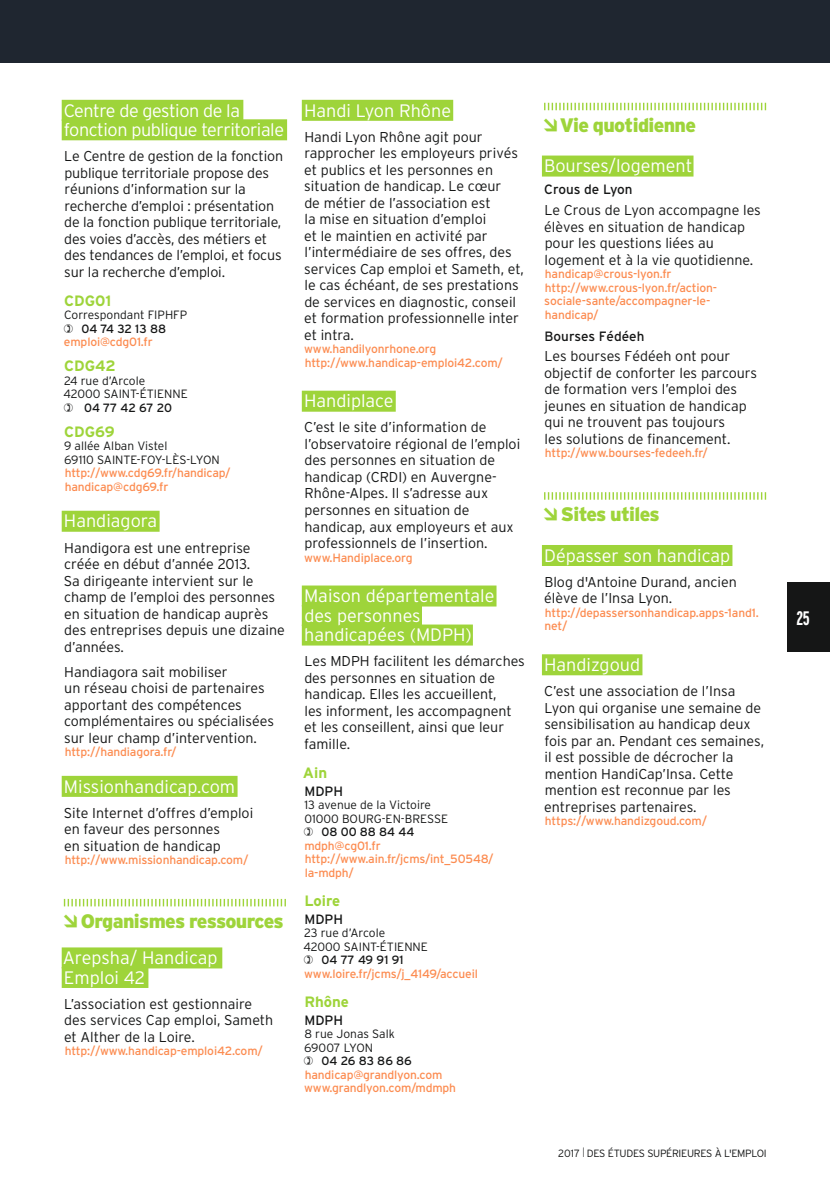
<style>
.page{position:relative;width:830px;height:1191px;background:#fff}
.page>*{position:absolute;margin:0;border:0;box-sizing:border-box;transform-origin:0 0}
.t1{font:900 19.5px "Interstate";letter-spacing:-.035em;color:#9ed43a}
.t2{font:700 extra-condensed 19.5px "Interstate";color:#fff}
.t3{font:300 18px/19.5px "Interstate";color:#fff}
.t4{font:300 18px/19.5px "Interstate";letter-spacing:-.025em;color:#fff}
.t5{font:700 15px "Interstate";color:#9ed43a}
.t6{font:300 14.25px/16.5px "Interstate";color:#151616}
.t7{font:13.5px "Interstate";color:#151616}
.t8{font:12px/13.5px "Interstate";letter-spacing:-.015em;color:#fc8c51}
.t9{font:300 12px "Interstate";color:#151616}
.t10{font:12px "Interstate";color:#151616}
.t11{font:300 10.5px "Interstate";letter-spacing:-.03em;color:#151616}
.s1{font-weight:300;color:#151616}
.s2{font-size:13.5px}
</style>
<div class="page">
<div style="left:0;top:0;width:829px;height:62px;background:#1f2630"></div>
<div style="left:787px;top:583px;width:42px;height:69px;background:#151616"></div>
<div style="left:62px;top:100px;width:181px;height:21px;background:#9ed43a"></div>
<div style="left:62px;top:119px;width:225px;height:21px;background:#9ed43a"></div>
<div style="left:62px;top:511px;width:97px;height:21px;background:#9ed43a"></div>
<div style="left:62px;top:776px;width:175px;height:21px;background:#9ed43a"></div>
<svg style="left:64px;top:899px;width:222px;height:7px"></svg>
<div style="left:62px;top:947px;width:160px;height:21px;background:#9ed43a"></div>
<div style="left:62px;top:967px;width:86px;height:21px;background:#9ed43a"></div>
<div style="left:302px;top:100px;width:151px;height:21px;background:#9ed43a"></div>
<div style="left:302px;top:391px;width:93px;height:21px;background:#9ed43a"></div>
<div style="left:302px;top:585px;width:194px;height:21px;background:#9ed43a"></div>
<div style="left:302px;top:605px;width:120px;height:21px;background:#9ed43a"></div>
<div style="left:302px;top:624px;width:170px;height:21px;background:#9ed43a"></div>
<svg style="left:544px;top:103px;width:221px;height:7px"></svg>
<div style="left:541px;top:155px;width:152px;height:21px;background:#9ed43a"></div>
<svg style="left:544px;top:492px;width:221px;height:8px"></svg>
<div style="left:541px;top:545px;width:191px;height:21px;background:#9ed43a"></div>
<div style="left:541px;top:654px;width:101px;height:21px;background:#9ed43a"></div>
<p class="t4" style="left:64px;top:102px;width:222px">Centre de gestion de la fonction publique territoriale</p>
<p class="t6" style="left:64px;top:149px;width:220px">Le Centre de gestion de la fonction publique territoriale propose des réunions d’information sur la recherche d’emploi : présentation de la fonction publique territoriale, des voies d’accès, des métiers et des tendances de l’emploi, et focus sur la recherche d’emploi.</p>
<p class="t5" style="left:64px;top:292px;width:49px">CDG01</p>
<p class="t9" style="left:64px;top:311px;width:124px">Correspondant FIPHFP</p>
<p class="t10" style="left:81px;top:323px;width:86px">04 74 32 13 88</p>
<p class="t8" style="left:64px;top:336px;width:90px">emploi@cdg01.fr</p>
<p class="t5" style="left:64px;top:357px;width:53px">CDG42</p>
<p class="t9" style="left:64px;top:376px;width:83px">24 rue d’Arcole</p>
<p class="t9" style="left:63px;top:390px;width:126px">42000 SAINT-ÉTIENNE</p>
<p class="t10" style="left:84px;top:402px;width:90px">04 77 42 67 20</p>
<p class="t5" style="left:64px;top:423px;width:52px">CDG69</p>
<p class="t8" style="left:64px;top:440px;width:168px"><span class="s1">9 allée Alban Vistel<br>69110 SAINTE-FOY-LÈS-LYON </span>http://www.cdg69.fr/handicap/ handicap@cdg69.fr</p>
<p class="t3" style="left:64px;top:513px;width:95px">Handiagora</p>
<p class="t6" style="left:64px;top:540px;width:222px">Handigora est une entreprise créée en début d’année 2013.<br>Sa dirigeante intervient sur le champ de l’emploi des personnes en situation de handicap auprès des entreprises depuis une dizaine d’années.</p>
<p class="t6" style="left:64px;top:664px;width:211px">Handiagora sait mobiliser<br>un réseau choisi de partenaires apportant des compétences complémentaires ou spécialisées sur leur champ d’intervention.</p>
<p class="t8" style="left:65px;top:745px;width:113px">http://handiagora.fr/</p>
<p class="t3" style="left:64px;top:778px;width:173px">Missionhandicap.com</p>
<p class="t6" style="left:64px;top:805px;width:191px">Site Internet d’offres d’emploi en faveur des personnes<br>en situation de handicap</p>
<p class="t8" style="left:65px;top:853px;width:185px">http://www.missionhandicap.com/</p>
<p class="t1" style="left:81px;top:913px;width:204px">Organismes ressources</p>
<p class="t3" style="left:63px;top:950px;width:156px">Arepsha/ Handicap<br>Emploi 42</p>
<p class="t6" style="left:64px;top:996px;width:211px">L’association est gestionnaire des services Cap emploi, Sameth et Alther de la Loire.</p>
<p class="t8" style="left:65px;top:1045px;width:199px">http://www.handicap-emploi42.com/</p>
<p class="t3" style="left:304px;top:102px;width:148px">Handi Lyon Rhône</p>
<p class="t6" style="left:304px;top:130px;width:221px">Handi Lyon Rhône agit pour rapprocher les employeurs privés et publics et les personnes en situation de handicap. Le cœur<br>de métier de l’association est<br>la mise en situation d’emploi<br>et le maintien en activité par l’intermédiaire de ses offres, des services Cap emploi et Sameth, et, le cas échéant, de ses prestations de services en diagnostic, conseil et formation professionnelle inter et intra.</p>
<p class="t8" style="left:304px;top:343px;width:200px">www.handilyonrhone.org http://www.handicap-emploi42.com/</p>
<p class="t3" style="left:304px;top:393px;width:91px">Handiplace</p>
<p class="t6" style="left:304px;top:420px;width:217px">C’est le site d’information de l’observatoire régional de l’emploi des personnes en situation de handicap (CRDI) en Auvergne-<br>Rhône-Alpes. Il s’adresse aux personnes en situation de handicap, aux employeurs et aux professionnels de l’insertion.</p>
<p class="t8" style="left:304px;top:551px;width:110px">www.Handiplace.org</p>
<p class="t3" style="left:304px;top:588px;width:192px">Maison départementale des personnes handicapées (MDPH)</p>
<p class="t6" style="left:304px;top:654px;width:222px">Les MDPH facilitent les démarches des personnes en situation de handicap. Elles les accueillent,<br>les informent, les accompagnent et les conseillent, ainsi que leur famille.</p>
<p class="t5" style="left:303px;top:764px;width:26px">Ain</p>
<p class="t7" style="left:304px;top:785px;width:40px">MDPH</p>
<p class="t9" style="left:304px;top:801px;width:128px">13 avenue de la Victoire</p>
<p class="t9" style="left:304px;top:814px;width:145px">01000 BOURG-EN-BRESSE</p>
<p class="t10" style="left:321px;top:827px;width:94px">08 00 88 84 44</p>
<p class="t8" style="left:304px;top:839px;width:78px">mdph@cg01.fr</p>
<p class="t8" style="left:305px;top:853px;width:190px">http://www.ain.fr/jcms/int_50548/</p>
<p class="t8" style="left:304px;top:866px;width:51px">la-mdph/</p>
<p class="t5" style="left:304px;top:892px;width:37px">Loire</p>
<p class="t7" style="left:304px;top:913px;width:40px">MDPH</p>
<p class="t9" style="left:304px;top:929px;width:82px">23 rue d’Arcole</p>
<p class="t9" style="left:303px;top:942px;width:126px">42000 SAINT-ÉTIENNE</p>
<p class="t10" style="left:321px;top:955px;width:84px">04 77 49 91 91</p>
<p class="t8" style="left:304px;top:967px;width:175px">www.loire.fr/jcms/j_4149/accueil</p>
<p class="t5" style="left:304px;top:993px;width:46px">Rhône</p>
<p class="t7" style="left:304px;top:1014px;width:40px">MDPH</p>
<p class="t9" style="left:304px;top:1030px;width:92px">8 rue Jonas Salk</p>
<p class="t9" style="left:304px;top:1043px;width:70px">69007 LYON</p>
<p class="t10" style="left:321px;top:1056px;width:92px">04 26 83 86 86</p>
<p class="t8" style="left:305px;top:1068px;width:139px">handicap@grandlyon.com</p>
<p class="t8" style="left:304px;top:1082px;width:153px">www.grandlyon.com/mdmph</p>
<p class="t1" style="left:559px;top:117px;width:138px">Vie quotidienne</p>
<p class="t3" style="left:544px;top:158px;width:150px">Bourses/logement</p>
<p class="t7" style="left:544px;top:184px;width:90px">Crous de Lyon</p>
<p class="t6" style="left:544px;top:203px;width:218px">Le Crous de Lyon accompagne les élèves en situation de handicap pour les questions liées au logement et à la vie quotidienne.</p>
<p class="t8" style="left:544px;top:268px;width:174px">handicap@crous-lyon.fr http://www.crous-lyon.fr/action&shy;sociale-sante/accompagner-le&shy;handicap/</p>
<p class="t7" style="left:544px;top:330px;width:101px">Bourses Fédéeh</p>
<p class="t6" style="left:544px;top:349px;width:214px">Les bourses Fédéeh ont pour objectif de conforter les parcours de formation vers l’emploi des jeunes en situation de handicap qui ne trouvent pas toujours<br>les solutions de financement.</p>
<p class="t8" style="left:544px;top:447px;width:164px">http://www.bourses-fedeeh.fr/</p>
<p class="t1" style="left:560px;top:506px;width:100px">Sites utiles</p>
<p class="t3" style="left:544px;top:547px;width:187px">Dépasser son handicap</p>
<p class="t6" style="left:544px;top:575px;width:194px">Blog d'Antoine Durand, ancien élève de l’Insa Lyon.</p>
<p class="t8" style="left:544px;top:606px;width:215px">http://depassersonhandicap.apps-1and1. net/</p>
<p class="t3" style="left:544px;top:656px;width:97px">Handizgoud</p>
<p class="t6" style="left:544px;top:684px;width:221px">C’est une association de l’Insa<br>Lyon qui organise une semaine de sensibilisation au handicap deux fois par an. Pendant ces semaines, il est possible de décrocher la mention HandiCap’Insa. Cette mention est reconnue par les entreprises partenaires.</p>
<p class="t8" style="left:544px;top:814px;width:164px">https://www.handizgoud.com/</p>
<p class="t11" style="left:558px;top:1149px;width:210px">2017 <span class="s2">l</span> DES ÉTUDES SUPÉRIEURES À L'EMPLOI</p>
<p class="t2" style="left:796px;top:607px;width:15px">25</p>
</div>
